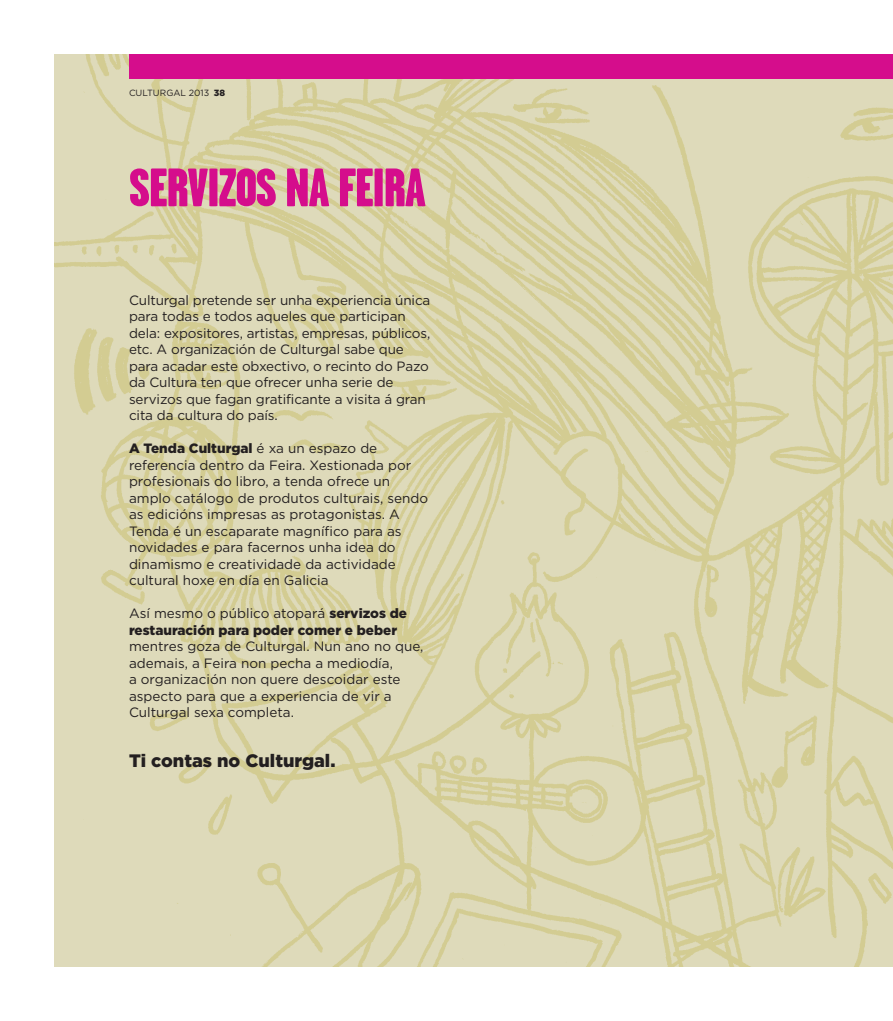
<style>
.page{position:relative;width:893px;height:1021px;background:#fff}
.page>*{position:absolute;margin:0;border:0;box-sizing:border-box;transform-origin:0 0}
.t1{font:900 54px "Garage Gothic";letter-spacing:-.025em;color:#d50d8c}
.t2{font:900 18px "Gotham";color:#231f20}
.t3{font:13.5px/16.5px "Gotham";letter-spacing:-.005em;color:#231f20}
.t4{font:900 13.5px/16.5px "Gotham";color:#231f20}
.t5{font:9px "Gotham";color:#231f20}
.s1{font-weight:900}
.s2{font-weight:400}
</style>
<div class="page">
<img style="left:54px;top:54px;width:838px;height:912px">
<div style="left:129px;top:54px;width:764px;height:25px;background:#d50d8c"></div>
<hr style="left:892px;top:54px;width:1px;height:912px;background:#d50d8c">
<p class="t5" style="left:129px;top:88px;width:98px">CULTURGAL 2013 <span class="s1">38</span></p>
<h1 class="t1" style="left:129px;top:158px;width:298px">SERVIZOS NA FEIRA</h1>
<p class="t3" style="left:129px;top:291px;width:303px">Culturgal pretende ser unha experiencia única para todas e todos aqueles que participan dela: expositores, artistas, empresas, públicos, etc. A organización de Culturgal sabe que para acadar este obxectivo, o recinto do Pazo da Cultura ten que ofrecer unha serie de servizos que fagan gratificante a visita á gran cita da cultura do país.</p>
<p class="t3" style="left:129px;top:440px;width:301px"><span class="s1">A Tenda Culturgal</span> é xa un espazo de referencia dentro da Feira. Xestionada por profesionais do libro, a tenda ofrece un amplo catálogo de produtos culturais, sendo as edicións impresas as protagonistas. A Tenda é un escaparate magnífico para as novidades e para facernos unha idea do dinamismo e creatividade da actividade cultural hoxe en día en Galicia</p>
<p class="t4" style="left:129px;top:605px;width:279px"><span class="s2">Así mesmo o público atopará</span> servizos de restauración para poder comer e beber</p>
<p class="t3" style="left:129px;top:638px;width:296px">mentres goza de Culturgal. Nun ano no que, ademais, a Feira non pecha a mediodía,<br>a organización non quere descoidar este aspecto para que a experiencia de vir a Culturgal sexa completa.</p>
<h2 class="t2" style="left:129px;top:750px;width:208px">Ti contas no Culturgal.</h2>
</div>
